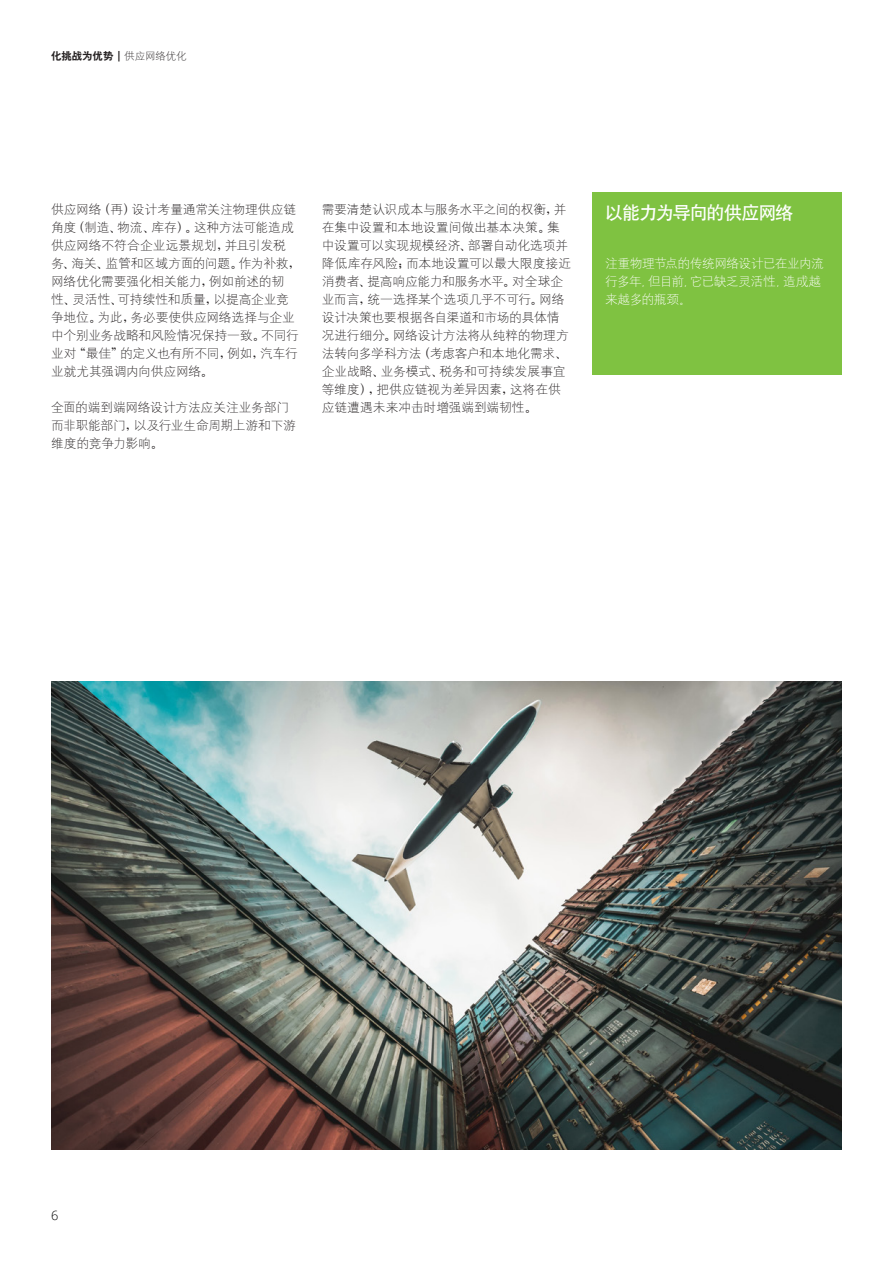
<style>
.page{position:relative;width:893px;height:1263px;background:#fff}
.page>*{position:absolute;margin:0;border:0;box-sizing:border-box;transform-origin:0 0}
.Body_copy__8_5_12pt{font:18px "H Yb 1 gj";letter-spacing:-.06em;color:#fff}
.Body_copy__8_5_12pt-2{font:12.75px/18px "H Yg 1 gj";letter-spacing:-.015em;color:#231f20}
.Body_copy__8_5_12pt-3{font:12.75px/18px "H Yg 1 gj";letter-spacing:-.045em;color:#fff}
.t1{font:300 12.75px "Open Sans";color:#000}
.t2{font:10.5px "H Yb 2 gj";letter-spacing:-.01em;color:#231f20}
.s1{font-family:"Open Sans";font-weight:700}
.s2{font-family:"H Yg 1 gj"}
.s3{font-family:"H Ya 6 gj"}
</style>
<div class="page">
<div style="left:592px;top:192px;width:250px;height:183px;background:#7fc241"></div>
<img style="left:51px;top:681px;width:791px;height:468px">
<p class="t2" style="left:51px;top:51px;width:137px">化挑战为优势 <span class="s1">|</span> <span class="s2">供应网络优化</span></p>
<p class="Body_copy__8_5_12pt-2" style="left:51px;top:200px;width:251px">供应网络<span class="s3">（</span>再<span class="s3">）</span>设计考量通常关注物理供应链角度<span class="s3">（</span>制造<span class="s3">、</span>物流<span class="s3">、</span>库存<span class="s3">）。</span>这种方法可能造成供应网络不符合企业远景规划<span class="s3">，</span>并且引发税务<span class="s3">、</span>海关<span class="s3">、</span>监管和区域方面的问题<span class="s3">。</span>作为补救<span class="s3">，</span>网络优化需要强化相关能力<span class="s3">，</span>例如前述的韧<br>性<span class="s3">、</span>灵活性<span class="s3">、</span>可持续性和质量<span class="s3">，</span>以提高企业竞争地位<span class="s3">。</span>为此<span class="s3">，</span>务必要使供应网络选择与企业中个别业务战略和风险情况保持一致<span class="s3">。</span>不同行业对<span class="s3">“</span>最佳<span class="s3">”</span>的定义也有所不同<span class="s3">，</span>例如<span class="s3">，</span>汽车行业就尤其强调内向供应网络<span class="s3">。</span></p>
<p class="Body_copy__8_5_12pt-2" style="left:51px;top:398px;width:246px">全面的端到端网络设计方法应关注业务部门而非职能部门<span class="s3">，</span>以及行业生命周期上游和下游维度的竞争力影响<span class="s3">。</span></p>
<p class="Body_copy__8_5_12pt-2" style="left:322px;top:200px;width:251px">需要清楚认识成本与服务水平之间的权衡<span class="s3">，</span>并在集中设置和本地设置间做出基本决策<span class="s3">。</span>集中设置可以实现规模经济<span class="s3">、</span>部署自动化选项并降低库存风险<span class="s3">；</span>而本地设置可以最大限度接近消费者<span class="s3">、</span>提高响应能力和服务水平<span class="s3">。</span>对全球企业而言<span class="s3">，</span>统一选择某个选项几乎不可行<span class="s3">。</span>网络设计决策也要根据各自渠道和市场的具体情况进行细分<span class="s3">。</span>网络设计方法将从纯粹的物理方法转向多学科方法<span class="s3">（</span>考虑客户和本地化需求<span class="s3">、</span>企业战略<span class="s3">、</span>业务模式<span class="s3">、</span>税务和可持续发展事宜等维度<span class="s3">），</span>把供应链视为差异因素<span class="s3">，</span>这将在供应链遭遇未来冲击时增强端到端韧性<span class="s3">。</span></p>
<p class="Body_copy__8_5_12pt" style="left:605px;top:203px;width:190px">以能力为导向的供应网络</p>
<p class="Body_copy__8_5_12pt-3" style="left:605px;top:254px;width:220px">注重物理节点的传统网络设计已在业内流行多年，但目前，它已缺乏灵活性，造成越来越多的瓶颈。</p>
<p class="t1" style="left:51px;top:1206px;width:9px">6</p>
</div>
